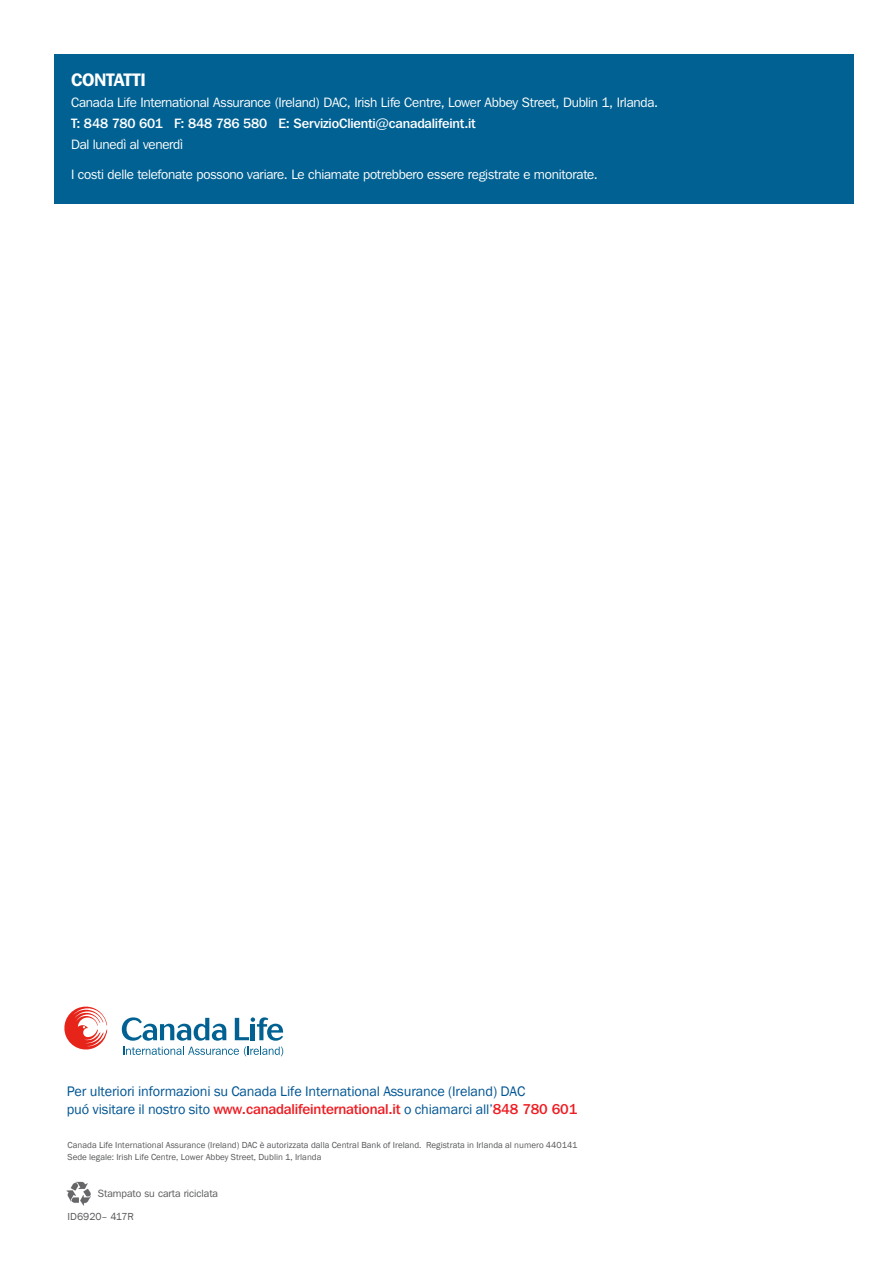
<style>
.page{position:relative;width:893px;height:1263px;background:#fff}
.page>*{position:absolute;margin:0;border:0;box-sizing:border-box;transform-origin:0 0}
.t1{font:600 18px "Franklin Gothic IT Cby BT";letter-spacing:-.02em;color:#fff}
.t2{font:14.25px/18px "Franklin Gothic";letter-spacing:-.01em;color:#005594}
.t3{font:13.5px "Franklin Gothic IT Cby BT";letter-spacing:-.015em;color:#fff}
.t4{font:500 13.5px "Franklin Gothic IT Cby BT";letter-spacing:-.01em;color:#fff}
.t5{font:10.5px "Franklin Gothic IT Cby BT";color:#57585a}
._05_Main_Copy{font:10.5px "Franklin Gothic";color:#57585a}
.t6{font:9px "Franklin Gothic";color:#57585a}
.s1{font-family:"Franklin Gothic IT Cby BT";font-weight:500;color:#ee1d23}
</style>
<div class="page">
<img style="left:67px;top:1181px;width:24px;height:24px">
<svg style="left:122px;top:1017px;width:161px;height:39px"></svg>
<svg style="left:64px;top:1006px;width:43px;height:44px"></svg>
<div style="left:54px;top:54px;width:800px;height:149px;background:#006192"></div>
<p class="t1" style="left:71px;top:68px;width:76px">CONTATTI</p>
<p class="t3" style="left:71px;top:94px;width:589px">Canada Life International Assurance (Ireland) DAC, Irish Life Centre, Lower Abbey Street, Dublin 1, Irlanda.</p>
<p class="t4" style="left:71px;top:115px;width:406px">T: 848 780 601 F: 848 786 580 E: ServizioClienti@canadalifeint.it</p>
<p class="t3" style="left:71px;top:136px;width:114px">Dal lunedì al venerdì</p>
<p class="t3" style="left:71px;top:166px;width:528px">I costi delle telefonate possono variare. Le chiamate potrebbero essere registrate e monitorate.</p>
<p class="t2" style="left:67px;top:1082px;width:512px">Per ulteriori informazioni su Canada Life International Assurance (Ireland) DAC<br>puó visitare il nostro sito <span class="s1">www.canadalifeinternational.it</span> o chiamarci all’<span class="s1">848 780 601</span></p>
<p class="t6" style="left:68px;top:1139px;width:511px">Canada Life International Assurance (Ireland) DAC è autorizzata dalla Central Bank of Ireland. Registrata in Irlanda al numero 440141</p>
<p class="t6" style="left:68px;top:1151px;width:255px">Sede legale: Irish Life Centre, Lower Abbey Street, Dublin 1, Irlanda</p>
<p class="t5" style="left:98px;top:1187px;width:122px">Stampato su carta riciclata</p>
<p class="_05_Main_Copy" style="left:68px;top:1210px;width:68px">ID6920– 417R</p>
</div>
